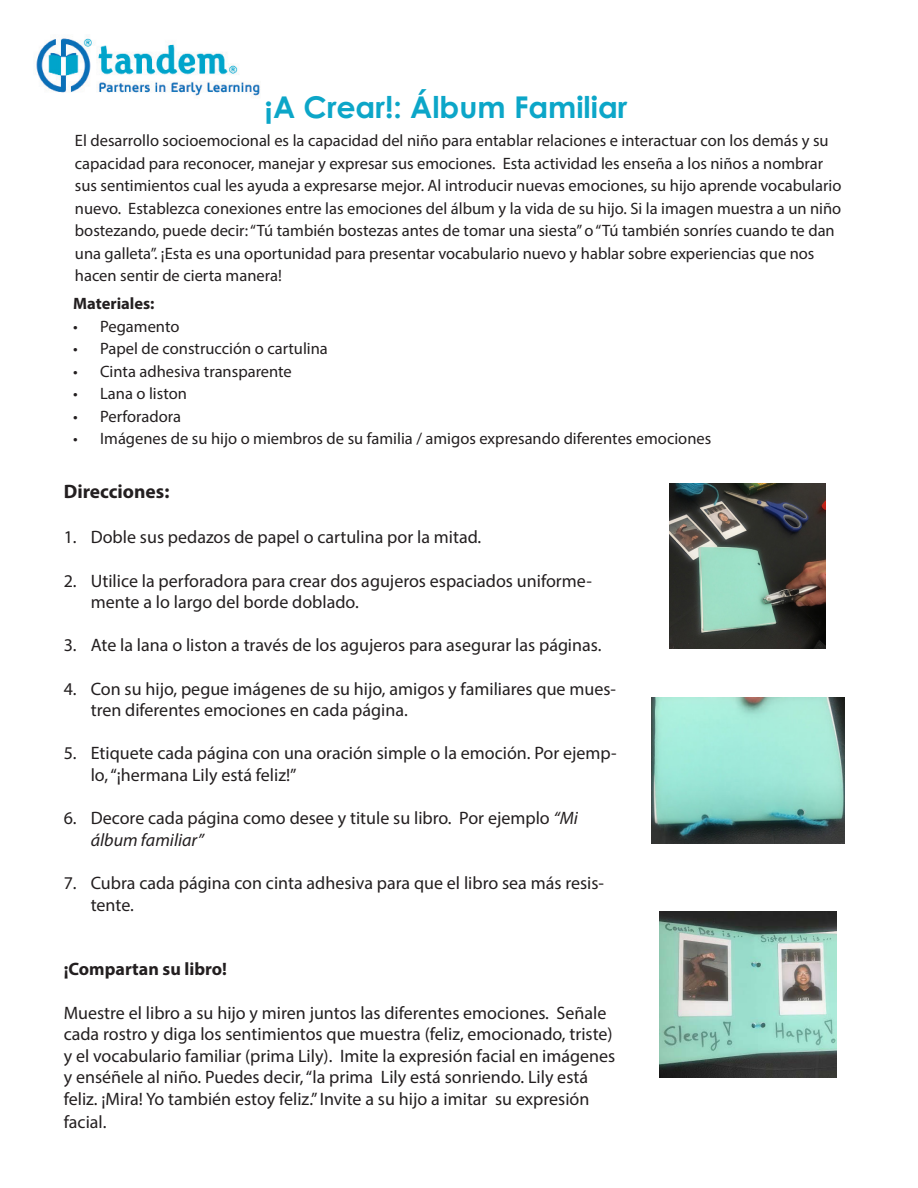
<style>
.page{position:relative;width:918px;height:1188px;background:#fff}
.page>*{position:absolute;margin:0;border:0;box-sizing:border-box;transform-origin:0 0}
.t1{font:700 30px "Century Gothic Pro";color:#0ca6c8}
.t2{font:700 19.5px "Myriad Pro";color:#231f20}
.t3{font:18px/21.6px "Myriad Pro";color:#231f20}
.t4{font:700 18px "Myriad Pro";color:#231f20}
.t5{font:16.5px/22.5px "Myriad Pro";color:#231f20}
.t6{font:700 16.5px "Myriad Pro";color:#231f20}
.s1{font-style:italic}
</style>
<div class="page">
<img style="left:36px;top:38px;width:224px;height:58px">
<img style="left:669px;top:484px;width:157px;height:164px">
<img style="left:651px;top:697px;width:193px;height:147px">
<img style="left:659px;top:912px;width:177px;height:166px">
<p class="t1" style="left:265px;top:88px;width:364px">¡A Crear!: Álbum Familiar</p>
<p class="t5" style="left:75px;top:129px;width:768px">El desarrollo socioemocional es la capacidad del niño para entablar relaciones e interactuar con los demás y su capacidad para reconocer, manejar y expresar sus emociones. Esta actividad les enseña a los niños a nombrar sus sentimientos cual les ayuda a expresarse mejor. Al introducir nuevas emociones, su hijo aprende vocabulario nuevo. Establezca conexiones entre las emociones del álbum y la vida de su hijo. Si la imagen muestra a un niño bostezando, puede decir: “Tú también bostezas antes de tomar una siesta” o “Tú también sonríes cuando te dan una galleta”. ¡Esta es una oportunidad para presentar vocabulario nuevo y hablar sobre experiencias que nos hacen sentir de cierta manera!</p>
<p class="t6" style="left:73px;top:293px;width:83px">Materiales:</p>
<p class="t5" style="left:73px;top:315px;width:108px">• Pegamento</p>
<p class="t5" style="left:73px;top:337px;width:256px">• Papel de construcción o cartulina</p>
<p class="t5" style="left:73px;top:360px;width:220px">• Cinta adhesiva transparente</p>
<p class="t5" style="left:73px;top:382px;width:115px">• Lana o liston</p>
<p class="t5" style="left:73px;top:405px;width:110px">• Perforadora</p>
<p class="t5" style="left:73px;top:427px;width:640px">• Imágenes de su hijo o miembros de su familia / amigos expresando diferentes emociones</p>
<p class="t2" style="left:64px;top:479px;width:107px">Direcciones:</p>
<p class="t3" style="left:64px;top:526px;width:419px">1. Doble sus pedazos de papel o cartulina por la mitad.</p>
<p class="t3" style="left:91px;top:570px;width:503px;text-indent:-27px">2. Utilice la perforadora para crear dos agujeros espaciados uniforme&shy;mente a lo largo del borde doblado.</p>
<p class="t3" style="left:64px;top:634px;width:539px">3. Ate la lana o liston a través de los agujeros para asegurar las páginas.</p>
<p class="t3" style="left:91px;top:678px;width:527px;text-indent:-27px">4. Con su hijo, pegue imágenes de su hijo, amigos y familiares que mues&shy;tren diferentes emociones en cada página.</p>
<p class="t3" style="left:91px;top:742px;width:527px;text-indent:-27px">5. Etiquete cada página con una oración simple o la emoción. Por ejemp&shy;lo, “¡hermana Lily está feliz!”</p>
<p class="t3" style="left:91px;top:807px;width:489px;text-indent:-27px">6. Decore cada página como desee y titule su libro. Por ejemplo <span class="s1">“Mi álbum familiar”</span></p>
<p class="t3" style="left:91px;top:872px;width:515px;text-indent:-27px">7. Cubra cada página con cinta adhesiva para que el libro sea más resis&shy;tente.</p>
<p class="t4" style="left:64px;top:958px;width:165px">¡Compartan su libro!</p>
<p class="t3" style="left:64px;top:1002px;width:553px">Muestre el libro a su hijo y miren juntos las diferentes emociones. Señale cada rostro y diga los sentimientos que muestra (feliz, emocionado, triste) y el vocabulario familiar (prima Lily). Imite la expresión facial en imágenes y enséñele al niño. Puedes decir, “la prima Lily está sonriendo. Lily está feliz. ¡Mira! Yo también estoy feliz.” Invite a su hijo a imitar su expresión</p>
<p class="t3" style="left:64px;top:1111px;width:44px">facial.</p>
</div>
